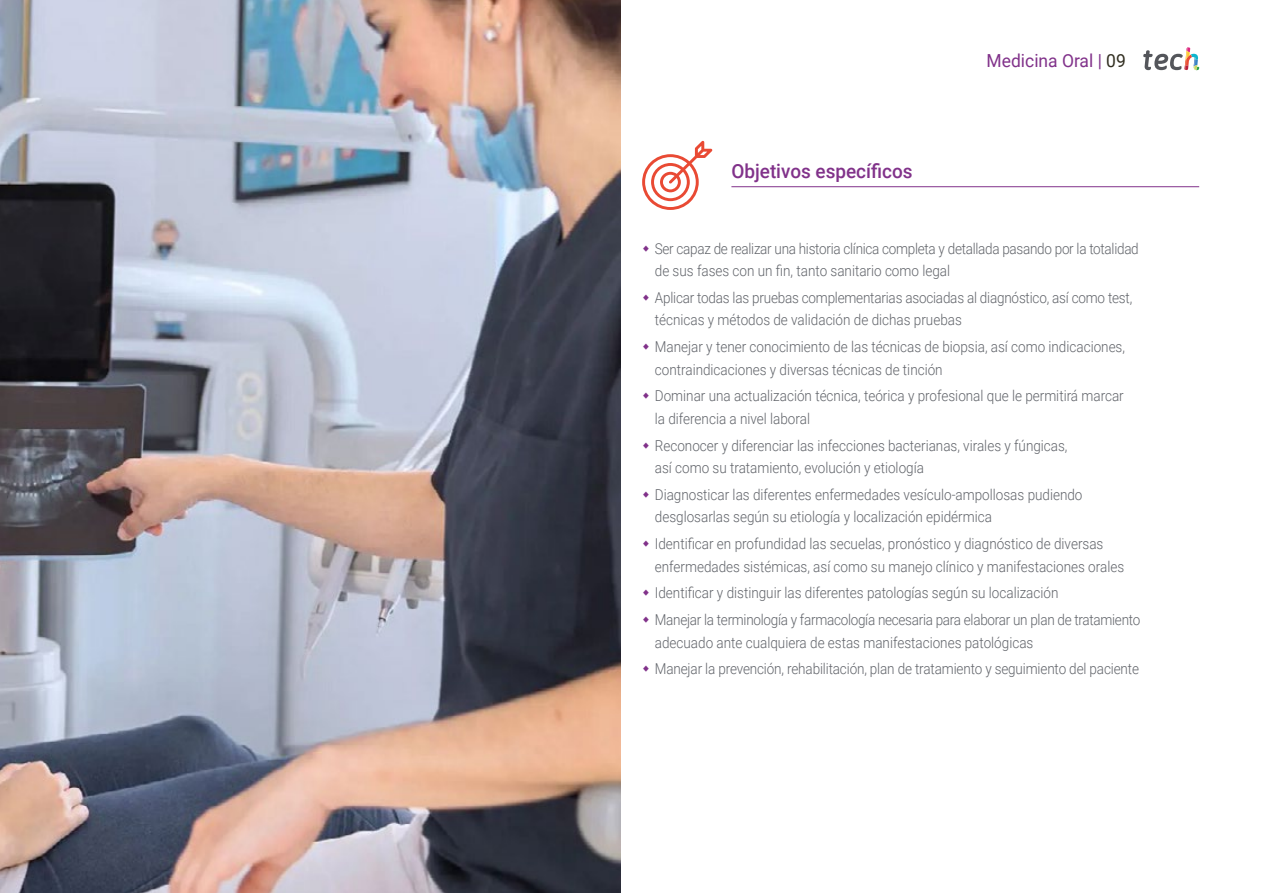
<style>
.page{position:relative;width:1263px;height:893px;background:#fff}
.page>*{position:absolute;margin:0;border:0;box-sizing:border-box;transform-origin:0 0}
.t1{font:500 19.5px "Roboto";color:#81328a}
.t2{font:18px "Roboto";color:#81328a}
.t3{font:300 15px/22.5px "Roboto";color:#61646a;scale:.9 1}
.t4{font:300 15px/22.5px "Roboto";letter-spacing:-.02em;color:#61646a;scale:.9 1}
.s1{color:#7e3289}
.s2{color:#312e20}
</style>
<div class="page">
<img style="left:0;top:0;width:621px;height:893px">
<svg style="left:642px;top:141px;width:70px;height:69px"></svg>
<hr style="left:731px;top:186px;width:468px;height:1px;background:#81328a">
<svg style="left:1143px;top:47px;width:56px;height:24px"></svg>
<h1 class="t1" style="left:731px;top:158px;width:183px">Objetivos específicos</h1>
<p class="t2" style="left:986px;top:48px;width:141px">Medicina Oral <span class="s1">|</span> <span class="s2">09</span></p>
<p class="t4" style="left:655px;top:236px;width:539px">Ser capaz de realizar una historia clínica completa y detallada pasando por la totalidad de sus fases con un fin, tanto sanitario como legal</p>
<p class="t3" style="left:655px;top:286px;width:532px">Aplicar todas las pruebas complementarias asociadas al diagnóstico, así como test, técnicas y métodos de validación de dichas pruebas</p>
<p class="t3" style="left:655px;top:335px;width:524px">Manejar y tener conocimiento de las técnicas de biopsia, así como indicaciones, contraindicaciones y diversas técnicas de tinción</p>
<p class="t3" style="left:655px;top:384px;width:523px">Dominar una actualización técnica, teórica y profesional que le permitirá marcar la diferencia a nivel laboral</p>
<p class="t3" style="left:655px;top:433px;width:460px">Reconocer y diferenciar las infecciones bacterianas, virales y fúngicas, así como su tratamiento, evolución y etiología</p>
<p class="t3" style="left:655px;top:483px;width:477px">Diagnosticar las diferentes enfermedades vesículo-ampollosas pudiendo desglosarlas según su etiología y localización epidérmica</p>
<p class="t3" style="left:655px;top:532px;width:523px">Identificar en profundidad las secuelas, pronóstico y diagnóstico de diversas enfermedades sistémicas, así como su manejo clínico y manifestaciones orales</p>
<p class="t4" style="left:655px;top:579px;width:541px;line-height:26.7px">Identificar y distinguir las diferentes patologías según su localización<br>Manejar la terminología y farmacología necesaria para elaborar un plan de tratamiento</p>
<p class="t3" style="left:655px;top:628px;width:539px;line-height:26.7px">adecuado ante cualquiera de estas manifestaciones patológicas<br>Manejar la prevención, rehabilitación, plan de tratamiento y seguimiento del paciente</p>
</div>
